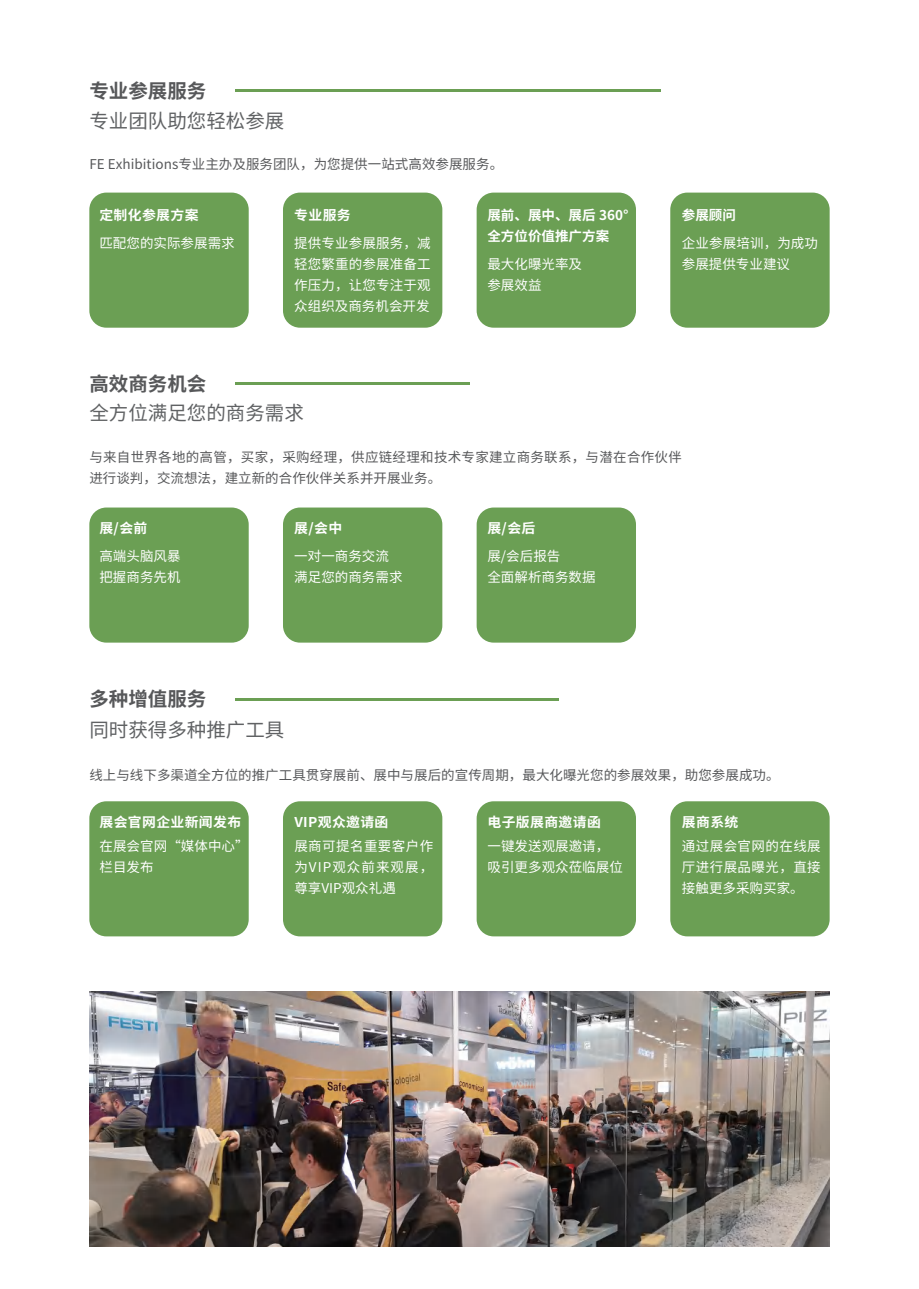
<style>
.page{position:relative;width:919px;height:1289px;background:#fff}
.page>*{position:absolute;margin:0;border:0;box-sizing:border-box;transform-origin:0 0}
.t1{font:19.5px "Source Han Sans CN";color:#606264}
.t2{font:700 19.5px "Source Han Sans CN";color:#57585a}
.t3{font:13.5px/21px "Source Han Sans CN";color:#fff}
.t4{font:13.5px "Source Han Sans CN";color:#57585a}
.t5{font:13.5px/21px "Source Han Sans CN";letter-spacing:.02em;color:#57585a}
.t6{font:700 13.5px "Source Han Sans CN";letter-spacing:.025em;color:#fff}
.t7{font:700 13.5px/21px "Source Han Sans CN";color:#fff}
</style>
<div class="page">
<div style="left:283px;top:193px;width:159px;height:135px;background:#6b9f54;border-radius:17px"></div>
<div style="left:89px;top:193px;width:160px;height:135px;background:#6b9f54;border-radius:17px"></div>
<div style="left:476px;top:193px;width:160px;height:135px;background:#6b9f54;border-radius:17px"></div>
<div style="left:670px;top:193px;width:159px;height:135px;background:#6b9f54;border-radius:17px"></div>
<hr style="left:235px;top:89px;width:425px;height:3px;background:#6b9f54">
<div style="left:89px;top:507px;width:160px;height:135px;background:#6b9f54;border-radius:17px"></div>
<div style="left:283px;top:507px;width:159px;height:135px;background:#6b9f54;border-radius:17px"></div>
<div style="left:476px;top:507px;width:160px;height:135px;background:#6b9f54;border-radius:17px"></div>
<hr style="left:235px;top:382px;width:234px;height:2px;background:#6b9f54">
<div style="left:89px;top:801px;width:160px;height:135px;background:#6b9f54;border-radius:17px"></div>
<div style="left:283px;top:801px;width:159px;height:135px;background:#6b9f54;border-radius:17px"></div>
<div style="left:476px;top:801px;width:160px;height:135px;background:#6b9f54;border-radius:17px"></div>
<div style="left:670px;top:801px;width:159px;height:135px;background:#6b9f54;border-radius:17px"></div>
<hr style="left:235px;top:698px;width:323px;height:2px;background:#6b9f54">
<img style="left:89px;top:991px;width:740px;height:255px">
<h1 class="t2" style="left:89px;top:80px;width:119px">专业参展服务</h1>
<h1 class="t1" style="left:89px;top:110px;width:197px">专业团队助您轻松参展</h1>
<p class="t4" style="left:89px;top:156px;width:415px">FE Exhibitions专业主办及服务团队，为您提供一站式高效参展服务。</p>
<p class="t6" style="left:99px;top:207px;width:101px">定制化参展方案</p>
<p class="t3" style="left:99px;top:232px;width:137px">匹配您的实际参展需求</p>
<p class="t6" style="left:294px;top:207px;width:58px">专业服务</p>
<p class="t3" style="left:294px;top:232px;width:138px;text-align:justify">提供专业参展服务，减轻您繁重的参展准备工作压力，让您专注于观众组织及商务机会开发</p>
<h1 class="t2" style="left:89px;top:373px;width:119px">高效商务机会</h1>
<h1 class="t1" style="left:89px;top:402px;width:216px">全方位满足您的商务需求</h1>
<p class="t7" style="left:487px;top:205px;width:143px">展前、展中、展后 360°全方位价值推广方案</p>
<p class="t3" style="left:487px;top:254px;width:96px">最大化曝光率及参展效益</p>
<p class="t6" style="left:681px;top:208px;width:56px">参展顾问</p>
<p class="t3" style="left:681px;top:232px;width:138px">企业参展培训，为成功参展提供专业建议</p>
<p class="t5" style="left:89px;top:447px;width:594px">与来自世界各地的高管，买家，采购经理，供应链经理和技术专家建立商务联系，与潜在合作伙伴进行谈判，交流想法，建立新的合作伙伴关系并开展业务。</p>
<p class="t6" style="left:99px;top:520px;width:49px">展/会前</p>
<p class="t3" style="left:99px;top:545px;width:83px">高端头脑风暴把握商务先机</p>
<p class="t6" style="left:294px;top:520px;width:49px">展/会中</p>
<p class="t3" style="left:294px;top:545px;width:110px">一对一商务交流满足您的商务需求</p>
<h1 class="t2" style="left:89px;top:688px;width:119px">多种增值服务</h1>
<h1 class="t1" style="left:89px;top:719px;width:197px">同时获得多种推广工具</h1>
<p class="t6" style="left:487px;top:520px;width:49px">展/会后</p>
<p class="t3" style="left:487px;top:545px;width:110px">展/会后报告<br>全面解析商务数据</p>
<p class="t4" style="left:89px;top:767px;width:691px">线上与线下多渠道全方位的推广工具贯穿展前、展中与展后的宣传周期，最大化曝光您的参展效果，助您参展成功。</p>
<p class="t6" style="left:99px;top:814px;width:143px">展会官网企业新闻发布</p>
<p class="t3" style="left:99px;top:836px;width:151px">在展会官网“媒体中心”栏目发布</p>
<p class="t6" style="left:294px;top:814px;width:96px">VIP观众邀请函</p>
<p class="t3" style="left:294px;top:836px;width:140px;text-align:justify">展商可提名重要客户作为VIP观众前来观展，尊享VIP观众礼遇</p>
<p class="t6" style="left:487px;top:814px;width:115px">电子版展商邀请函</p>
<p class="t3" style="left:487px;top:836px;width:137px">一键发送观展邀请，吸引更多观众莅临展位</p>
<p class="t6" style="left:682px;top:814px;width:58px">展商系统</p>
<p class="t3" style="left:682px;top:836px;width:140px;text-align:justify">通过展会官网的在线展厅进行展品曝光，直接接触更多采购买家。</p>
</div>
